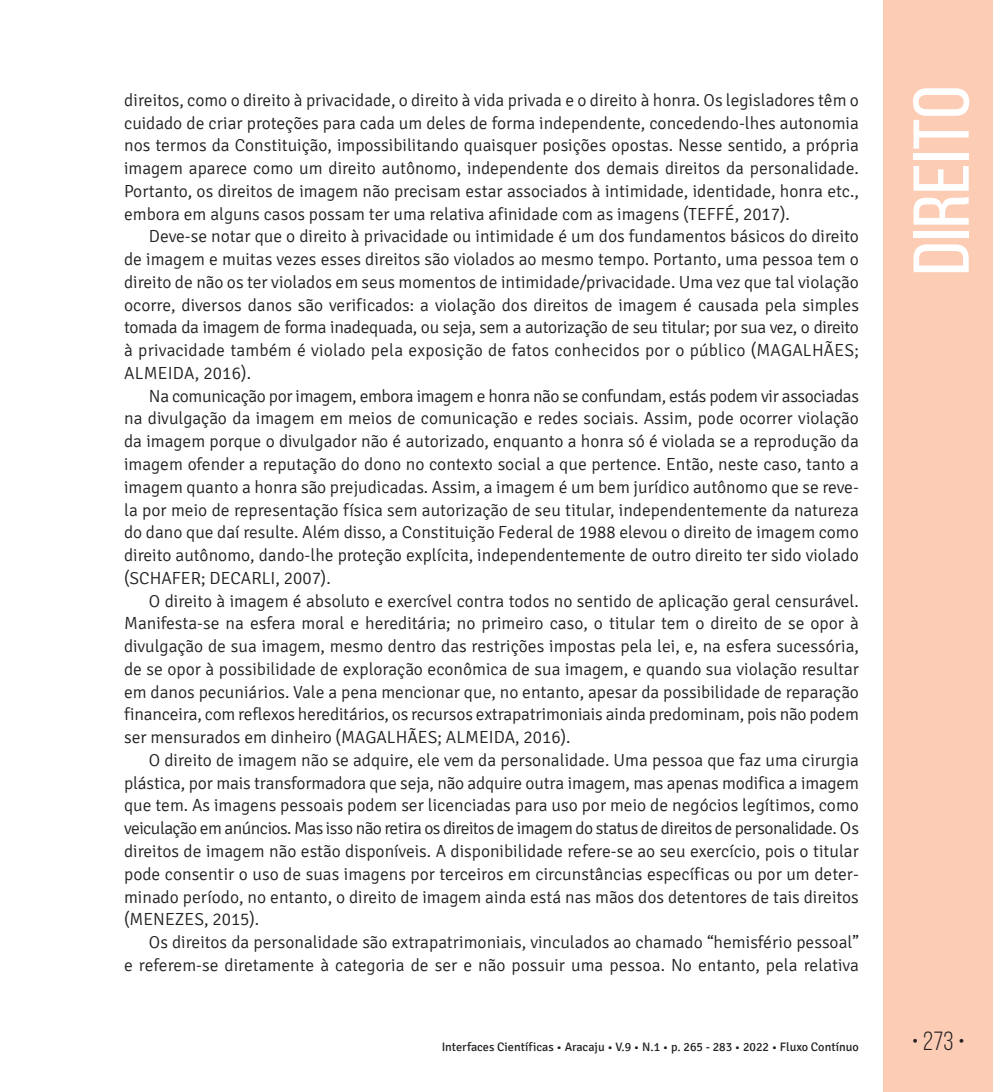
<style>
.page{position:relative;width:993px;height:1092px;background:#fff}
.page>*{position:absolute;margin:0;border:0;box-sizing:border-box;transform-origin:0 0}
.t1{font:78.75px "Bebas Neue";color:#fff;scale:1.09 1}
.t2{font:26.25px "Bebas Neue";color:#231f20}
.t3{font:300 17.5px/22.8px "Signika";color:#231f20;text-align:justify}
.t4{font:12.25px "Signika";color:#231f20}
</style>
<div class="page">
<div style="left:883px;top:0;width:109px;height:1091px;background:#fcccb5"></div>
<p class="t3" style="left:124px;top:89px;width:736px">direitos, como o direito à privacidade, o direito à vida privada e o direito à honra. Os legisladores têm o cuidado de criar proteções para cada um deles de forma independente, concedendo-lhes autonomia nos termos da Constituição, impossibilitando quaisquer posições opostas. Nesse sentido, a própria imagem aparece como um direito autônomo, independente dos demais direitos da personalidade.<br>Portanto, os direitos de imagem não precisam estar associados à intimidade, identidade, honra etc., embora em alguns casos possam ter uma relativa afinidade com as imagens (TEFFÉ, 2017).</p>
<p class="t3" style="left:124px;top:225px;width:736px;text-indent:25px">Deve-se notar que o direito à privacidade ou intimidade é um dos fundamentos básicos do direito de imagem e muitas vezes esses direitos são violados ao mesmo tempo. Portanto, uma pessoa tem o direito de não os ter violados em seus momentos de intimidade/privacidade. Uma vez que tal violação ocorre, diversos danos são verificados: a violação dos direitos de imagem é causada pela simples tomada da imagem de forma inadequada, ou seja, sem a autorização de seu titular; por sua vez, o direito à privacidade também é violado pela exposição de fatos conhecidos por o público (MAGALHÃES; ALMEIDA, 2016).</p>
<p class="t3" style="left:124px;top:385px;width:736px;text-indent:25px">Na comunicação por imagem, embora imagem e honra não se confundam, estás podem vir associadas na divulgação da imagem em meios de comunicação e redes sociais. Assim, pode ocorrer violação da imagem porque o divulgador não é autorizado, enquanto a honra só é violada se a reprodução da imagem ofender a reputação do dono no contexto social a que pertence. Então, neste caso, tanto a imagem quanto a honra são prejudicadas. Assim, a imagem é um bem jurídico autônomo que se reve&shy;la por meio de representação física sem autorização de seu titular, independentemente da natureza do dano que daí resulte. Além disso, a Constituição Federal de 1988 elevou o direito de imagem como direito autônomo, dando-lhe proteção explícita, independentemente de outro direito ter sido violado (SCHAFER; DECARLI, 2007).</p>
<p class="t3" style="left:124px;top:589px;width:736px;text-indent:25px">O direito à imagem é absoluto e exercível contra todos no sentido de aplicação geral censurável.<br>Manifesta-se na esfera moral e hereditária; no primeiro caso, o titular tem o direito de se opor à divulgação de sua imagem, mesmo dentro das restrições impostas pela lei, e, na esfera sucessória, de se opor à possibilidade de exploração econômica de sua imagem, e quando sua violação resultar em danos pecuniários. Vale a pena mencionar que, no entanto, apesar da possibilidade de reparação financeira, com reflexos hereditários, os recursos extrapatrimoniais ainda predominam, pois não podem ser mensurados em dinheiro (MAGALHÃES; ALMEIDA, 2016).</p>
<p class="t3" style="left:124px;top:749px;width:736px;text-indent:25px">O direito de imagem não se adquire, ele vem da personalidade. Uma pessoa que faz uma cirurgia plástica, por mais transformadora que seja, não adquire outra imagem, mas apenas modifica a imagem que tem. As imagens pessoais podem ser licenciadas para uso por meio de negócios legítimos, como veiculação em anúncios. Mas isso não retira os direitos de imagem do status de direitos de personalidade. Os direitos de imagem não estão disponíveis. A disponibilidade refere-se ao seu exercício, pois o titular pode consentir o uso de suas imagens por terceiros em circunstâncias específicas ou por um deter&shy;minado período, no entanto, o direito de imagem ainda está nas mãos dos detentores de tais direitos (MENEZES, 2015).</p>
<p class="t3" style="left:124px;top:931px;width:736px;text-align:right">Os direitos da personalidade são extrapatrimoniais, vinculados ao chamado “hemisfério pessoal”<br>e referem-se diretamente à categoria de ser e não possuir uma pessoa. No entanto, pela relativa</p>
<h1 class="t1" style="left:898px;top:275px;width:176px;rotate:-90deg">Direito</h1>
<p class="t4" style="left:441px;top:1040px;width:418px">Interfaces Científicas • Aracaju • V.9 • N.1 • p. 265 - 283 • 2022 • Fluxo Contínuo</p>
<h2 class="t2" style="left:911px;top:1026px;width:55px">• 273 •</h2>
</div>
